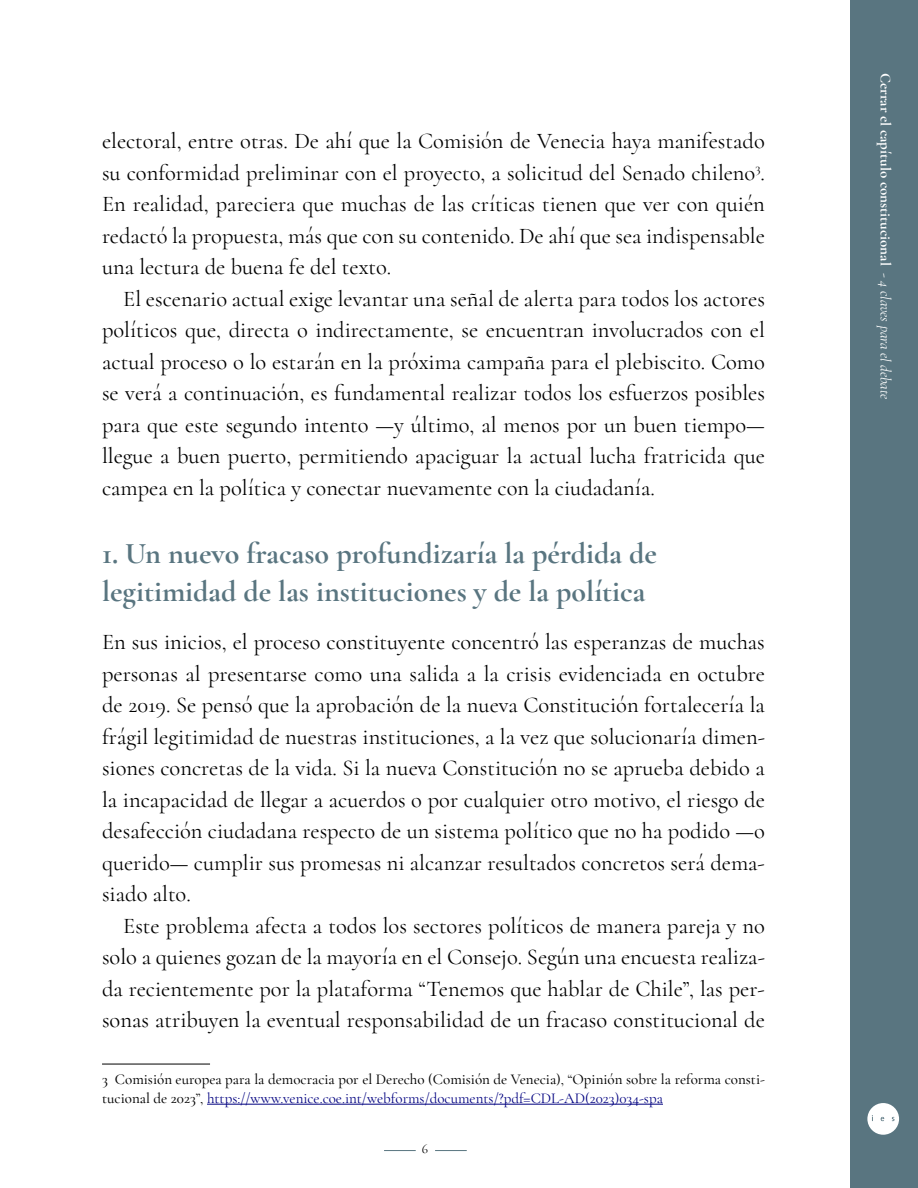
<style>
.page{position:relative;width:918px;height:1188px;background:#fff}
.page>*{position:absolute;margin:0;border:0;box-sizing:border-box;transform-origin:0 0}
.t1{font:700 30px/37.5px "Cormorant Garamond";color:#597580}
.t2{font:22.5px/31.5px "Cormorant";color:#000;text-align:justify}
.t3{font:500 15px/19.5px "Cormorant Garamond";color:#000}
.t4{font:700 15px "Cormorant";color:#fff}
.t5{font:13.5px "Cormorant Garamond";color:#000}
.s1{font-weight:400;color:#000080}
.s2{font-weight:400}
.s3{font-weight:400;font-style:italic}
</style>
<div class="page">
<div style="left:850px;top:0;width:68px;height:1188px;background:#597580"></div>
<div style="left:867px;top:1103px;width:32px;height:32px;background:#fff;border-radius:50%"></div>
<svg style="left:881px;top:1117px;width:3px;height:4px"></svg>
<hr style="left:384px;top:1150px;width:32px;height:1px;background:#597580">
<hr style="left:435px;top:1150px;width:32px;height:1px;background:#597580">
<hr style="left:102px;top:1064px;width:108px;height:1px;background:#000">
<hr style="left:207px;top:1104px;width:456px;height:1px;background:#000080">
<p class="t2" style="left:102px;top:125px;width:664px">electoral, entre otras. De ahí que la Comisión de Venecia haya manifestado su conformidad preliminar con el proyecto, a solicitud del Senado chileno<sup>3</sup>.<br>En realidad, pareciera que muchas de las críticas tienen que ver con quién redactó la propuesta, más que con su contenido. De ahí que sea indispensable una lectura de buena fe del texto.</p>
<p class="t2" style="left:102px;top:283px;width:664px;text-indent:21px">El escenario actual exige levantar una señal de alerta para todos los actores políticos que, directa o indirectamente, se encuentran involucrados con el actual proceso o lo estarán en la próxima campaña para el plebiscito. Como se verá a continuación, es fundamental realizar todos los esfuerzos posibles para que este segundo intento —y último, al menos por un buen tiempo— llegue a buen puerto, permitiendo apaciguar la actual lucha fratricida que campea en la política y conectar nuevamente con la ciudadanía.</p>
<h1 class="t1" style="left:102px;top:535px;width:556px">1. Un nuevo fracaso profundizaría la pérdida de legitimidad de las instituciones y de la política</h1>
<p class="t2" style="left:102px;top:626px;width:664px">En sus inicios, el proceso constituyente concentró las esperanzas de muchas personas al presentarse como una salida a la crisis evidenciada en octubre de 2019. Se pensó que la aprobación de la nueva Constitución fortalecería la frágil legitimidad de nuestras instituciones, a la vez que solucionaría dimen&shy;siones concretas de la vida. Si la nueva Constitución no se aprueba debido a la incapacidad de llegar a acuerdos o por cualquier otro motivo, el riesgo de desafección ciudadana respecto de un sistema político que no ha podido —o querido— cumplir sus promesas ni alcanzar resultados concretos será dema&shy;siado alto.</p>
<p class="t2" style="left:102px;top:910px;width:664px;text-indent:21px">Este problema afecta a todos los sectores políticos de manera pareja y no solo a quienes gozan de la mayoría en el Consejo. Según una encuesta realiza&shy;da recientemente por la plataforma “Tenemos que hablar de Chile”, las per&shy;sonas atribuyen la eventual responsabilidad de un fracaso constitucional de</p>
<p class="t3" style="left:102px;top:1069px;width:664px">3 Comisión europea para la democracia por el Derecho (Comisión de Venecia), “Opinión sobre la reforma consti&shy;tucional de 2023”, <span class="s1">https://www.venice.coe.int/webforms/documents/?pdf=CDL-AD(2023)034-spa</span></p>
<p class="t5" style="left:422px;top:1141px;width:8px">6</p>
<p class="t4" style="left:895px;top:73px;width:328px;rotate:90deg">Cerrar el capítulo constitucional <span class="s2">-</span> <span class="s3">4 claves para el debate</span></p>
</div>
